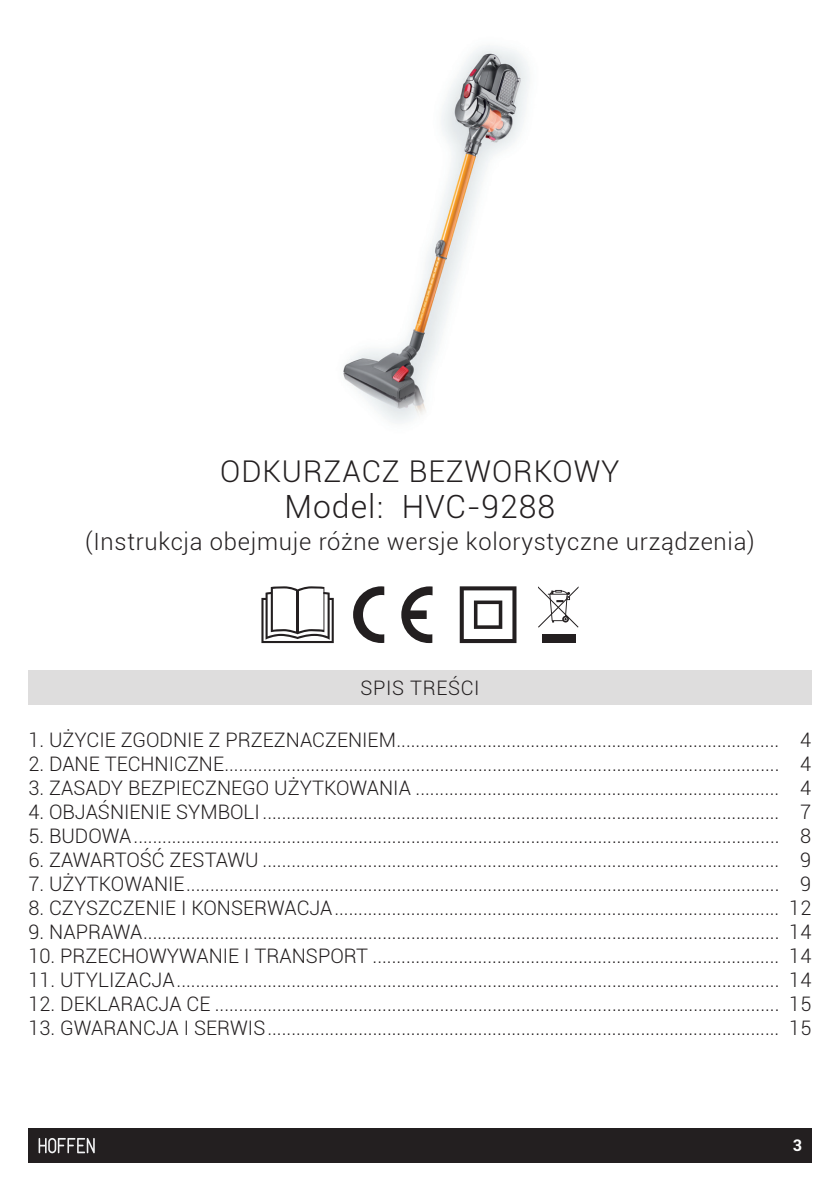
<style>
.page{position:relative;width:840px;height:1191px;background:#fff}
.page>*{position:absolute;margin:0;border:0;box-sizing:border-box;transform-origin:0 0}
.t1{font:300 32px "Roboto";letter-spacing:.03em;color:#231f20}
.t2{font:300 30px "Roboto";letter-spacing:.03em;color:#231f20}
.t3{font:300 23.8px "Roboto";letter-spacing:.03em;color:#231f20}
.SPIS_TRESCI_WPIS{font:300 20px "Roboto";color:#231f20}
.SPIS_TRESCI_WPIS-2{font:300 20px "Roboto";letter-spacing:.03em;color:#231f20}
.t4{font:700 16px "Roboto";color:#fff}
</style>
<div class="page">
<div style="left:28px;top:1128px;width:783px;height:34px;background:#231f20"></div>
<svg style="left:39px;top:1138px;width:56px;height:15px"></svg>
<div style="left:28px;top:670px;width:783px;height:34px;background:#dedddd"></div>
<img style="left:343px;top:45px;width:187px;height:378px">
<svg style="left:401px;top:586px;width:31px;height:57px"></svg>
<svg style="left:353px;top:586px;width:31px;height:57px"></svg>
<svg style="left:261px;top:586px;width:72px;height:57px"></svg>
<div style="left:541px;top:635px;width:34px;height:8px;background:#231f20"></div>
<svg style="left:538px;top:586px;width:40px;height:41px"></svg>
<svg style="left:459px;top:586px;width:57px;height:57px"></svg>
<p class="t2" style="left:220px;top:450px;width:400px">ODKURZACZ BEZWORKOWY</p>
<p class="t1" style="left:284px;top:484px;width:272px">Model: HVC-9288</p>
<p class="t3" style="left:85px;top:525px;width:670px">(Instrukcja obejmuje różne wersje kolorystyczne urządzenia)</p>
<p class="SPIS_TRESCI_WPIS-2" style="left:360px;top:674px;width:121px">SPIS TREŚCI</p>
<p class="SPIS_TRESCI_WPIS" style="left:28px;top:726px;width:783px">1. UŻYCIE ZGODNIE Z PRZEZNACZENIEM................................................................................ 4</p>
<p class="SPIS_TRESCI_WPIS" style="left:28px;top:750px;width:783px">2. DANE TECHNICZNE.................................................................................................................... 4</p>
<p class="SPIS_TRESCI_WPIS" style="left:28px;top:774px;width:783px">3. ZASADY BEZPIECZNEGO UŻYTKOWANIA ............................................................................ 4</p>
<p class="SPIS_TRESCI_WPIS" style="left:28px;top:798px;width:783px">4. OBJAŚNIENIE SYMBOLI............................................................................................................ 7</p>
<p class="SPIS_TRESCI_WPIS" style="left:28px;top:822px;width:783px">5. BUDOWA....................................................................................................................................... 8</p>
<p class="SPIS_TRESCI_WPIS" style="left:28px;top:846px;width:783px">6. ZAWARTOŚĆ ZESTAWU ............................................................................................................ 9</p>
<p class="SPIS_TRESCI_WPIS" style="left:28px;top:870px;width:783px">7. UŻYTKOWANIE............................................................................................................................ 9</p>
<p class="SPIS_TRESCI_WPIS" style="left:28px;top:894px;width:784px">8. CZYSZCZENIE I KONSERWACJA............................................................................................. 12</p>
<p class="SPIS_TRESCI_WPIS" style="left:28px;top:918px;width:784px">9. NAPRAWA..................................................................................................................................... 14</p>
<p class="SPIS_TRESCI_WPIS" style="left:28px;top:942px;width:784px">10. PRZECHOWYWANIE I TRANSPORT ..................................................................................... 14</p>
<p class="SPIS_TRESCI_WPIS" style="left:28px;top:966px;width:784px">11. UTYLIZACJA.............................................................................................................................. 14</p>
<p class="SPIS_TRESCI_WPIS" style="left:28px;top:990px;width:784px">12. DEKLARACJA CE ...................................................................................................................... 15</p>
<p class="SPIS_TRESCI_WPIS" style="left:28px;top:1014px;width:784px">13. GWARANCJA I SERWIS........................................................................................................... 15</p>
<p class="t4" style="left:792px;top:1133px;width:11px">3</p>
</div>
